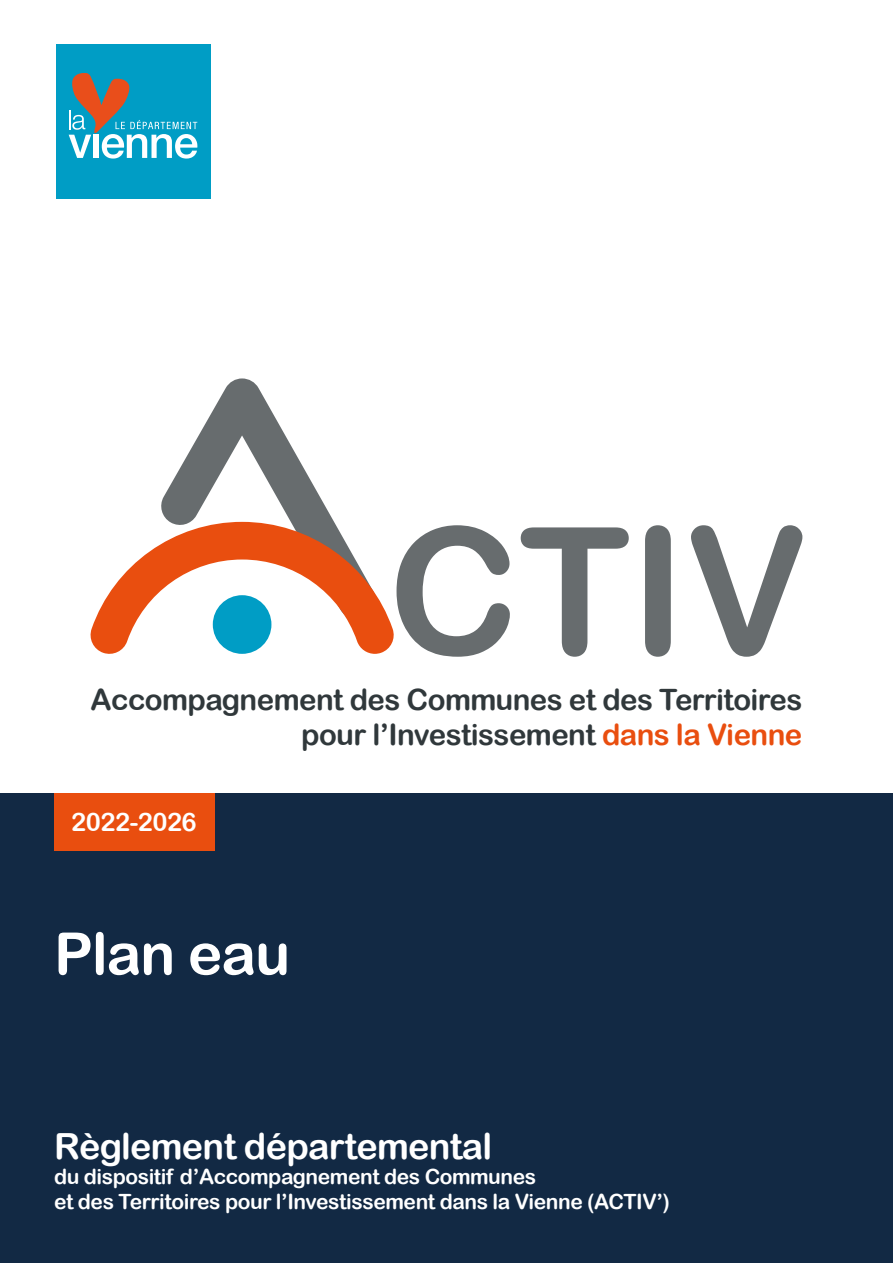
<style>
.page{position:relative;width:893px;height:1263px;background:#fff}
.page>*{position:absolute;margin:0;border:0;box-sizing:border-box;transform-origin:0 0}
.t1{font:58.5px "Arial Rounded MT Bold";letter-spacing:-.02em;color:#fff}
.t2{font:36px "Arial Rounded MT Bold";letter-spacing:-.02em;color:#fff}
.t3{font:29.4px/35.2px "Arial Rounded MT Bold";letter-spacing:-.02em;color:#30383b;text-align:right}
.t4{font:25.5px "Arial Rounded MT Bold";letter-spacing:-.02em;color:#fff}
.t5{font:21px/25.2px "Arial Rounded MT Bold";letter-spacing:-.02em;color:#fff}
.s1{color:#e94e0f}
</style>
<div class="page">
<div style="left:0;top:793px;width:893px;height:470px;background:#122944"></div>
<div style="left:54px;top:793px;width:160px;height:57px;background:#e94e0f"></div>
<svg style="left:161px;top:378px;width:173px;height:144px"></svg>
<svg style="left:90px;top:522px;width:304px;height:132px"></svg>
<svg style="left:397px;top:525px;width:405px;height:132px"></svg>
<div style="left:213px;top:595px;width:58px;height:59px;background:#009dc5;border-radius:50%"></div>
<div style="left:56px;top:44px;width:154px;height:154px;background:#009dc5"></div>
<svg style="left:69px;top:73px;width:129px;height:86px"></svg>
<h3 class="t3" style="left:91px;top:681px;width:713px">Accompagnement des Communes et des Territoires pour l’Investissement <span class="s1">dans la Vienne</span></h3>
<p class="t4" style="left:71px;top:807px;width:127px">2022-2026</p>
<h1 class="t1" style="left:54px;top:919px;width:238px">Plan eau</h1>
<h2 class="t2" style="left:54px;top:1124px;width:440px">Règlement départemental</h2>
<p class="t5" style="left:54px;top:1163px;width:618px">du dispositif d’Accompagnement des Communes<br>et des Territoires pour l’Investissement dans la Vienne (ACTIV’)</p>
</div>
